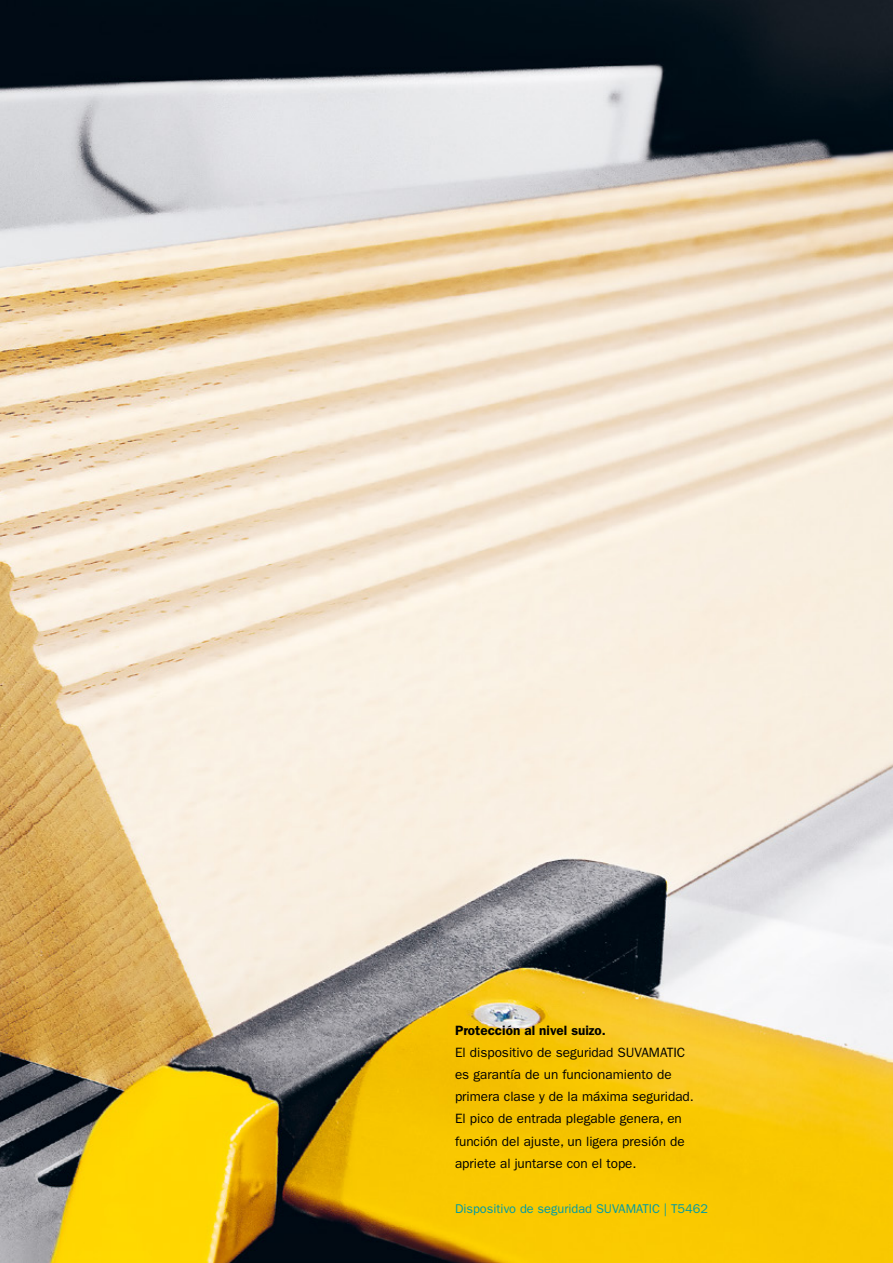
<style>
.page{position:relative;width:893px;height:1263px;background:#fff}
.page>*{position:absolute;margin:0;border:0;box-sizing:border-box;transform-origin:0 0}
.t1{font:13.5px/22.2px "ITC Franklin Gothic Std";color:#000}
.t2{font:600 13.5px "ITC Franklin Gothic Std";color:#000}
.t3{font:12.75px "ITC Franklin Gothic Std";color:#009ba4}
</style>
<div class="page">
<img style="left:0;top:0;width:893px;height:1263px">
<p class="t2" style="left:455px;top:1022px;width:152px">Protección al nivel suizo.</p>
<p class="t1" style="left:455px;top:1041px;width:240px">El dispositivo de seguridad SUVAMATIC es garantía de un funcionamiento de primera clase y de la máxima seguridad.<br>El pico de entrada plegable genera, en función del ajuste, un ligera presión de apriete al juntarse con el tope.</p>
<p class="t3" style="left:455px;top:1201px;width:254px">Dispositivo de seguridad SUVAMATIC | T5462</p>
</div>
